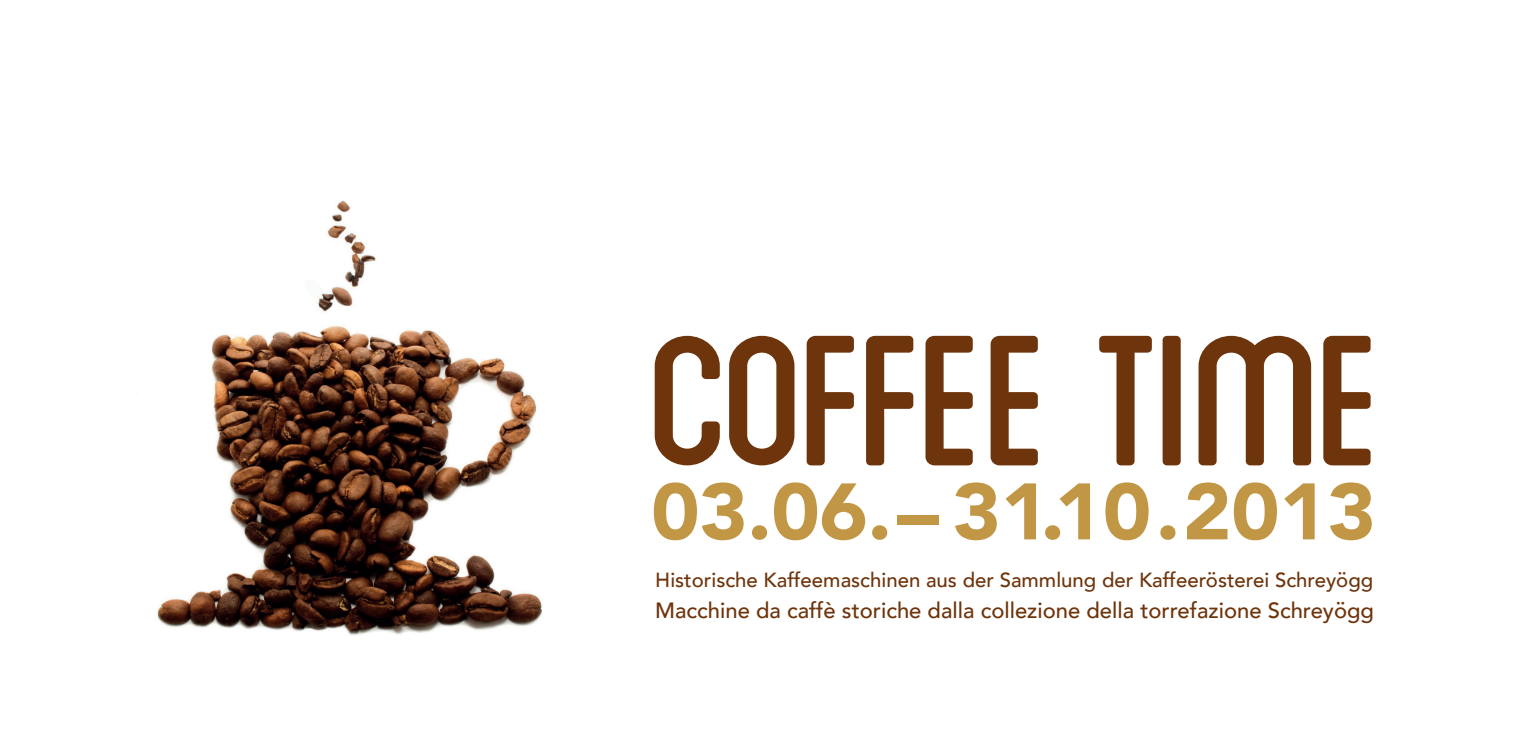
<style>
.page{position:relative;width:1531px;height:752px;background:#fff}
.page>*{position:absolute;margin:0;border:0;box-sizing:border-box;transform-origin:0 0}
.t1{font:261.5px "Blanch Caps";letter-spacing:-.04em;color:#6e340b;scale:1.08 1}
.t2{font:900 79px "Avenir";letter-spacing:-.005em;color:#c19745;scale:1.04 1}
.t3{font:500 22px "Avenir";color:#6e340b}
.t4{font:500 20.5px "Avenir";color:#6e340b}
</style>
<div class="page">
<img style="left:136px;top:200px;width:406px;height:435px">
<h1 class="t1" style="left:646px;top:282px;width:686px">COFFEE TIME</h1>
<h2 class="t2" style="left:651px;top:444px;width:698px">03.06. – 31.10.2013</h2>
<p class="t4" style="left:655px;top:562px;width:719px">Historische Kaffeemaschinen aus der Sammlung der Kaffeerösterei Schreyögg</p>
<p class="t3" style="left:655px;top:591px;width:720px">Macchine da caffè storiche dalla collezione della torrefazione Schreyögg</p>
</div>
